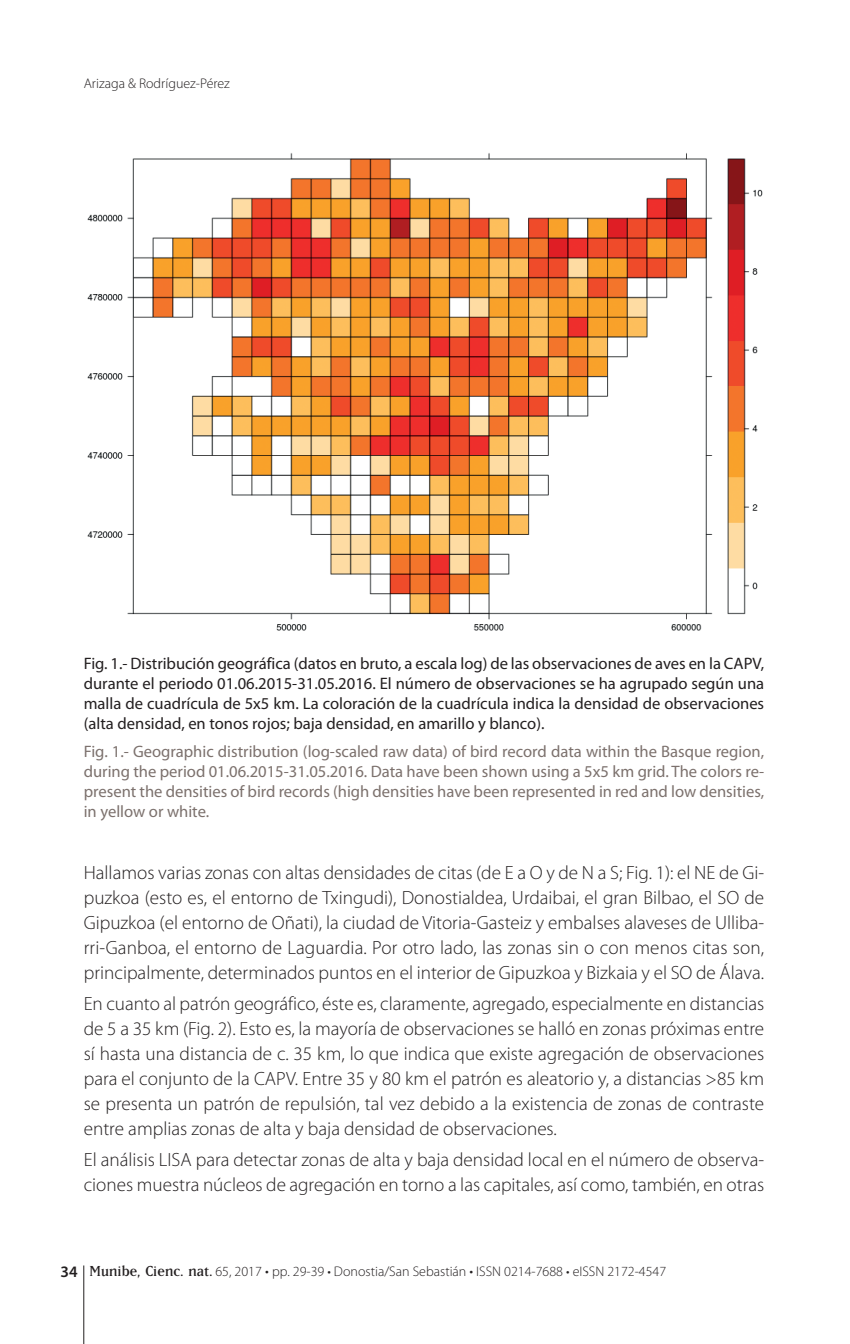
<style>
.page{position:relative;width:850px;height:1344px;background:#fff}
.page>*{position:absolute;margin:0;border:0;box-sizing:border-box;transform-origin:0 0}
.t1{font:300 19.2px/25px "Myriad Pro";color:#231f20;text-align:justify}
.t2{font:16.6px/20px "Myriad Pro";color:#231f20;text-align:justify}
.t3{font:16.6px/20px "Myriad Pro";color:#7c716d;text-align:justify}
.t4{font:300 14px "Myriad Pro";color:#231f20}
.s1{font-weight:600;font-size:16px}
.s2{font-family:"Matrix Lining";font-weight:400;font-size:17px}
.s3{font-size:15px}
</style>
<div class="page">
<hr style="left:83px;top:1265px;width:1px;height:79px;background:#231f20">
<img style="left:87px;top:153px;width:676px;height:478px">
<p class="t4" style="left:84px;top:78px;width:148px">Arizaga &amp; Rodríguez-Pérez</p>
<p class="t2" style="left:84px;top:655px;width:682px">Fig. 1.- Distribución geográfica (datos en bruto, a escala log) de las observaciones de aves en la CAPV, durante el periodo 01.06.2015-31.05.2016. El número de observaciones se ha agrupado según una malla de cuadrícula de 5x5 km. La coloración de la cuadrícula indica la densidad de observaciones (alta densidad, en tonos rojos; baja densidad, en amarillo y blanco).</p>
<p class="t3" style="left:84px;top:742px;width:682px">Fig. 1.- Geographic distribution (log-scaled raw data) of bird record data within the Basque region, during the period 01.06.2015-31.05.2016. Data have been shown using a 5x5 km grid. The colors re&shy;present the densities of bird records (high densities have been represented in red and low densities, in yellow or white.</p>
<p class="t1" style="left:84px;top:862px;width:682px">Hallamos varias zonas con altas densidades de citas (de E a O y de N a S; Fig. 1): el NE de Gi&shy;puzkoa (esto es, el entorno de Txingudi), Donostialdea, Urdaibai, el gran Bilbao, el SO de Gipuzkoa (el entorno de Oñati), la ciudad de Vitoria-Gasteiz y embalses alaveses de Ulliba&shy;rri-Ganboa, el entorno de Laguardia. Por otro lado, las zonas sin o con menos citas son, principalmente, determinados puntos en el interior de Gipuzkoa y Bizkaia y el SO de Álava.</p>
<p class="t1" style="left:84px;top:993px;width:682px">En cuanto al patrón geográfico, éste es, claramente, agregado, especialmente en distancias de 5 a 35 km (Fig. 2). Esto es, la mayoría de observaciones se halló en zonas próximas entre sí hasta una distancia de c. 35 km, lo que indica que existe agregación de observaciones para el conjunto de la CAPV. Entre 35 y 80 km el patrón es aleatorio y, a distancias &gt;85 km se presenta un patrón de repulsión, tal vez debido a la existencia de zonas de contraste entre amplias zonas de alta y baja densidad de observaciones.</p>
<p class="t1" style="left:84px;top:1148px;width:682px">El análisis LISA para detectar zonas de alta y baja densidad local en el número de observa&shy;ciones muestra núcleos de agregación en torno a las capitales, así como, también, en otras</p>
<p class="t4" style="left:61px;top:1266px;width:607px"><span class="s1">34</span> <span class="s2">Munibe, Cienc. nat.</span> 65, 2017 <span class="s3">•</span> pp. 29-39 • Donostia/San Sebastián <span class="s3">•</span> ISSN 0214-7688 • eISSN 2172-4547</p>
</div>
